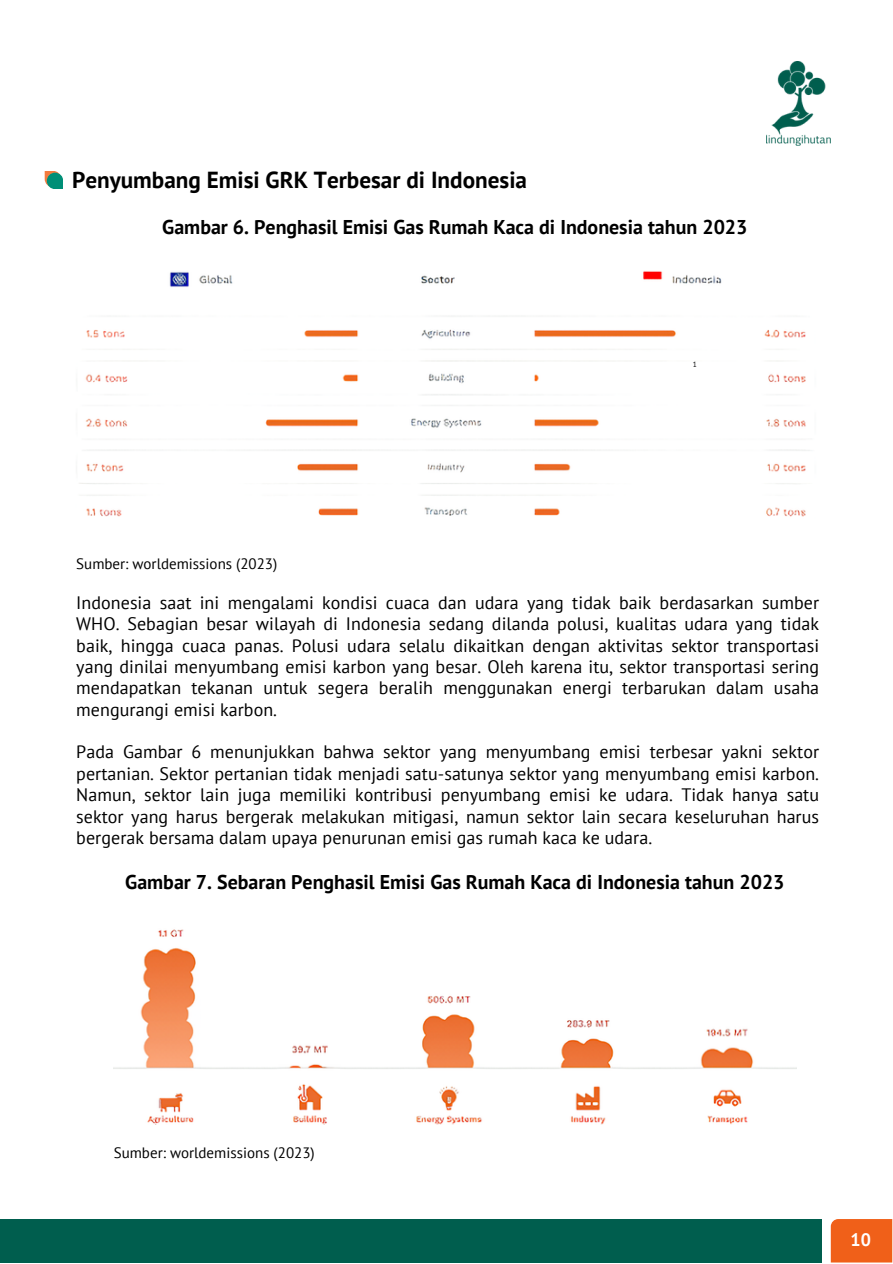
<style>
.page{position:relative;width:893px;height:1264px;background:#fff}
.page>*{position:absolute;margin:0;border:0;box-sizing:border-box;transform-origin:0 0}
.t1{font:700 23.1px "PT Sans";color:#000}
.t2{font:700 19.95px "PT Sans";color:#000}
.t3{font:18px/21.3px "PT Sans";letter-spacing:.005em;color:#000;text-align:justify}
.t4{font:700 18px "PT Sans";color:#fff}
.t5{font:15px "PT Sans";color:#000}
.t6{font:7.5px "PT Sans";color:#000}
</style>
<div class="page">
<div style="left:0;top:1218px;width:821px;height:44px;background:#005e4e"></div>
<div style="left:830px;top:1219px;width:62px;height:43px;background:#f06019"></div>
<img style="left:766px;top:61px;width:64px;height:85px">
<svg style="left:45px;top:171px;width:18px;height:18px"></svg>
<img style="left:114px;top:929px;width:682px;height:195px">
<img style="left:79px;top:271px;width:731px;height:246px">
<p class="t1" style="left:72px;top:164px;width:456px">Penyumbang Emisi GRK Terbesar di Indonesia</p>
<p class="t2" style="left:162px;top:214px;width:586px">Gambar 6. Penghasil Emisi Gas Rumah Kaca di Indonesia tahun 2023</p>
<p class="t5" style="left:76px;top:553px;width:202px">Sumber: worldemissions (2023)</p>
<p class="t6" style="left:693px;top:360px;width:6px">1</p>
<p class="t3" style="left:76px;top:591px;width:744px">Indonesia saat ini mengalami kondisi cuaca dan udara yang tidak baik berdasarkan sumber WHO. Sebagian besar wilayah di Indonesia sedang dilanda polusi, kualitas udara yang tidak baik, hingga cuaca panas. Polusi udara selalu dikaitkan dengan aktivitas sektor transportasi yang dinilai menyumbang emisi karbon yang besar. Oleh karena itu, sektor transportasi sering mendapatkan tekanan untuk segera beralih menggunakan energi terbarukan dalam usaha mengurangi emisi karbon.</p>
<p class="t3" style="left:76px;top:741px;width:744px">Pada Gambar 6 menunjukkan bahwa sektor yang menyumbang emisi terbesar yakni sektor pertanian. Sektor pertanian tidak menjadi satu-satunya sektor yang menyumbang emisi karbon.<br>Namun, sektor lain juga memiliki kontribusi penyumbang emisi ke udara. Tidak hanya satu sektor yang harus bergerak melakukan mitigasi, namun sektor lain secara keseluruhan harus bergerak bersama dalam upaya penurunan emisi gas rumah kaca ke udara.</p>
<p class="t2" style="left:125px;top:869px;width:660px">Gambar 7. Sebaran Penghasil Emisi Gas Rumah Kaca di Indonesia tahun 2023</p>
<p class="t5" style="left:114px;top:1142px;width:202px">Sumber: worldemissions (2023)</p>
<p class="t4" style="left:850px;top:1227px;width:22px">10</p>
</div>
